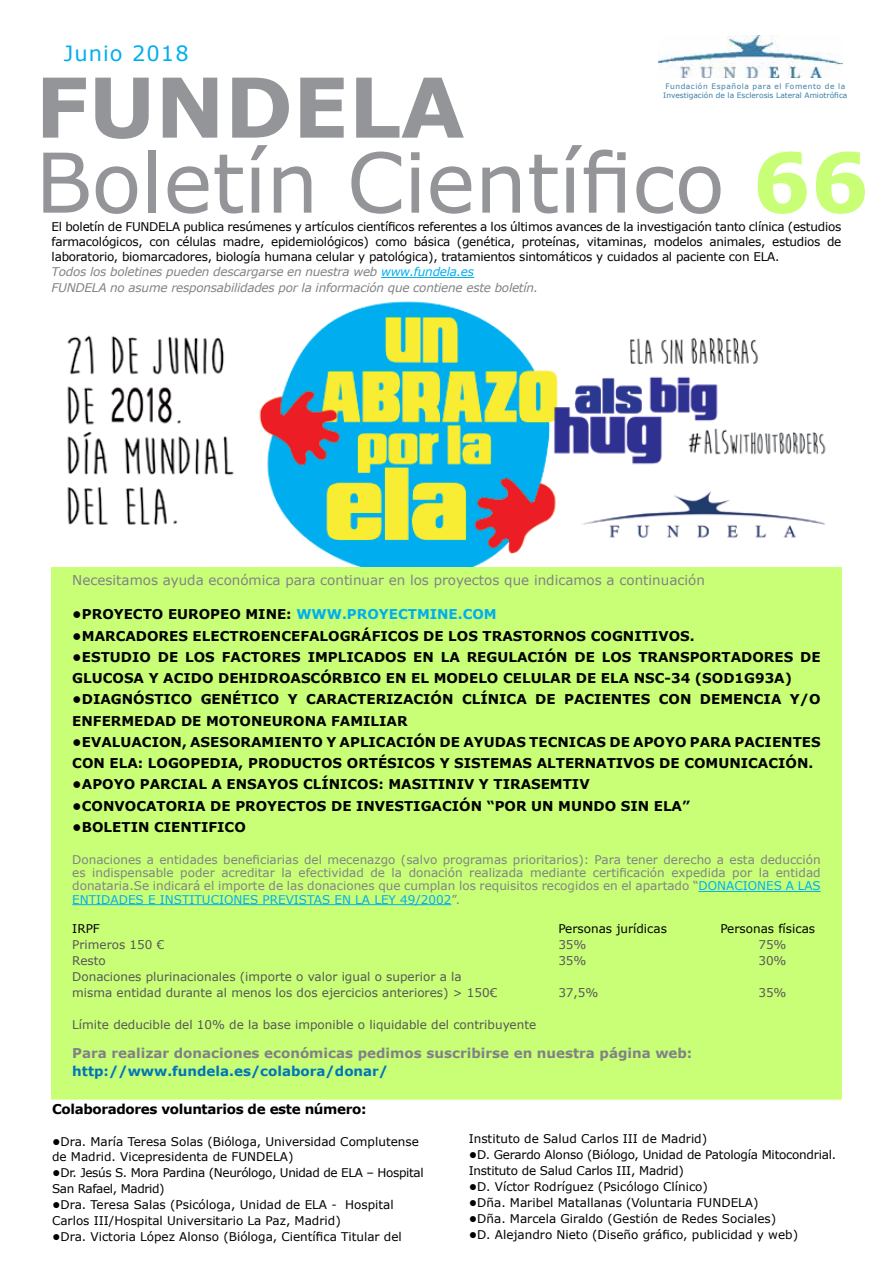
<style>
.page{position:relative;width:893px;height:1263px;background:#fff}
.page>*{position:absolute;margin:0;border:0;box-sizing:border-box;transform-origin:0 0}
.t1{font:82.5px/75px "Verdana";letter-spacing:-.005em;color:#939598}
.t2{font:21px "Verdana";letter-spacing:.05em;color:#00aeef}
.t3{font:700 13.5px/21.3px "Verdana";color:#000}
.t4{font:13.5px "Verdana";color:#808285}
.t5{font:700 13.5px "Verdana";color:#808285}
.t6{font:700 13.5px "Verdana";color:#0075b8}
.t7{font:700 13.5px "Verdana";letter-spacing:-.025em;color:#000}
.t8{font:12px/15.3px "Verdana";letter-spacing:-.02em;color:#000}
.t9{font:12px/15.9px "Verdana";color:#000}
.t10{font:12px/13.4px "Verdana";color:#808285;text-align:justify}
.t11{font:12px/15.9px "Verdana";color:#565659}
.t12{font:10.5px "Verdana";color:#000}
.t13{font:7.5px/9px "Verdana";color:#3c7ea6}
.s1{font-weight:700}
.s2{font-weight:700;color:#c9ff77}
.s3{font-style:italic;color:#808285}
.s4{font-style:italic;color:#00aeef}
.s5{color:#00aeef}
.s6{font-weight:700;font-size:11.25px}
</style>
<div class="page">
<img style="left:659px;top:35px;width:184px;height:43px">
<div style="left:51px;top:567px;width:791px;height:533px;background:#c9ff77"></div>
<hr style="left:698px;top:891px;width:123px;height:1px;background:#00aeef">
<hr style="left:72px;top:904px;width:379px;height:1px;background:#00aeef">
<hr style="left:381px;top:277px;width:93px;height:1px;background:#00aeef">
<img style="left:67px;top:301px;width:759px;height:266px">
<h2 class="t2" style="left:64px;top:39px;width:126px">Junio 2018</h2>
<h1 class="t1" style="left:35px;top:69px;width:835px"><span class="s1">FUNDELA<br></span>Boletín Científico <span class="s2">66</span></h1>
<p class="t13" style="left:663px;top:82px;width:186px">Fundación Española para el Fomento de la<br>Investigación de la Esclerosis Lateral Amiotrófica</p>
<p class="t8" style="left:52px;top:219px;width:791px">El boletín de FUNDELA publica resúmenes y artículos científicos referentes a los últimos avances de la investigación tanto clínica (estudios farmacológicos, con células madre, epidemiológicos) como básica (genética, proteínas, vitaminas, modelos animales, estudios de laboratorio, biomarcadores, biología humana celular y patológica), tratamientos sintomáticos y cuidados al paciente con ELA.<br><span class="s3">Todos los boletines pueden descargarse en nuestra web</span> <span class="s4">www.fundela.es<br></span><span class="s3">FUNDELA no asume responsabilidades por la información que contiene este boletín.</span></p>
<p class="t4" style="left:72px;top:570px;width:634px">Necesitamos ayuda económica para continuar en los proyectos que indicamos a continuación</p>
<p class="t3" style="left:72px;top:603px;width:426px">•PROYECTO EUROPEO MINE: <span class="s5">WWW.PROYECTMINE.COM</span></p>
<p class="t3" style="left:72px;top:625px;width:624px">•MARCADORES ELECTROENCEFALOGRÁFICOS DE LOS TRASTORNOS COGNITIVOS.</p>
<p class="t3" style="left:72px;top:646px;width:750px">•ESTUDIO DE LOS FACTORES IMPLICADOS EN LA REGULACIÓN DE LOS TRANSPORTADORES DE<br>GLUCOSA Y ACIDO DEHIDROASCÓRBICO EN EL MODELO CELULAR DE ELA NSC-34 (SOD1G93A)</p>
<p class="t3" style="left:72px;top:688px;width:750px">•DIAGNÓSTICO GENÉTICO Y CARACTERIZACIÓN CLÍNICA DE PACIENTES CON DEMENCIA Y/O<br>ENFERMEDAD DE MOTONEURONA FAMILIAR</p>
<p class="t3" style="left:72px;top:731px;width:750px">•EVALUACION, ASESORAMIENTO Y APLICACIÓN DE AYUDAS TECNICAS DE APOYO PARA PACIENTES<br>CON ELA: LOGOPEDIA, PRODUCTOS ORTÉSICOS Y SISTEMAS ALTERNATIVOS DE COMUNICACIÓN.</p>
<p class="t3" style="left:72px;top:773px;width:519px">•APOYO PARCIAL A ENSAYOS CLÍNICOS: MASITINIV Y TIRASEMTIV</p>
<p class="t3" style="left:72px;top:795px;width:619px">•CONVOCATORIA DE PROYECTOS DE INVESTIGACIÓN “POR UN MUNDO SIN ELA”</p>
<p class="t3" style="left:72px;top:816px;width:175px">•BOLETIN CIENTIFICO</p>
<p class="t10" style="left:72px;top:853px;width:750px">Donaciones a entidades beneficiarias del mecenazgo (salvo programas prioritarios): Para tener derecho a esta deducción es indispensable poder acreditar la efectividad de la donación realizada mediante certificación expedida por la entidad donataria.Se indicará el importe de las donaciones que cumplan los requisitos recogidos en el apartado “<span class="s5">DONACIONES A LAS ENTIDADES E INSTITUCIONES PREVISTAS EN LA LEY 49/2002</span>”.</p>
<p class="t8" style="left:72px;top:921px;width:29px">IRPF</p>
<p class="t9" style="left:558px;top:920px;width:110px">Personas jurídicas</p>
<p class="t9" style="left:720px;top:920px;width:96px">Personas físicas</p>
<p class="t11" style="left:72px;top:936px;width:94px">Primeros 150 €</p>
<p class="t11" style="left:558px;top:936px;width:30px">35%</p>
<p class="t11" style="left:758px;top:936px;width:30px">75%</p>
<p class="t11" style="left:72px;top:952px;width:35px">Resto</p>
<p class="t11" style="left:558px;top:952px;width:30px">35%</p>
<p class="t11" style="left:758px;top:952px;width:30px">30%</p>
<p class="t11" style="left:72px;top:968px;width:427px">Donaciones plurinacionales (importe o valor igual o superior a la misma entidad durante al menos los dos ejercicios anteriores) &gt; 150€</p>
<p class="t11" style="left:558px;top:984px;width:42px">37,5%</p>
<p class="t11" style="left:758px;top:984px;width:30px">35%</p>
<p class="t11" style="left:72px;top:1016px;width:465px">Límite deducible del 10% de la base imponible o liquidable del contribuyente</p>
<p class="t5" style="left:72px;top:1043px;width:622px">Para realizar donaciones económicas pedimos suscribirse en nuestra página web:</p>
<p class="t6" style="left:72px;top:1062px;width:317px">http://www.fundela.es/colabora/donar/</p>
<p class="t7" style="left:52px;top:1099px;width:316px">Colaboradores voluntarios de este número:</p>
<p class="t9" style="left:52px;top:1133px;width:368px"><span class="s1">•</span>Dra. María Teresa Solas (Bióloga, Universidad Complutense de Madrid. Vicepresidenta de FUNDELA)</p>
<p class="t8" style="left:52px;top:1165px;width:373px;line-height:15.9px"><span class="s1">•</span>Dr. Jesús S. Mora Pardina (Neurólogo, Unidad de ELA – Hospital<br>San Rafael, Madrid)</p>
<p class="t9" style="left:52px;top:1197px;width:343px"><span class="s1">•</span>Dra. Teresa Salas (Psicóloga, Unidad de ELA - Hospital<br>Carlos III/Hospital Universitario La Paz, Madrid)</p>
<p class="t9" style="left:52px;top:1229px;width:351px"><span class="s1">•</span>Dra. Victoria López Alonso (Bióloga, Científica Titular del</p>
<p class="t9" style="left:469px;top:1130px;width:240px">Instituto de Salud Carlos III de Madrid)</p>
<p class="t8" style="left:469px;top:1146px;width:369px;line-height:15.9px"><span class="s1">•</span>D. Gerardo Alonso (Biólogo, Unidad de Patología Mitocondrial.<br>Instituto de Salud Carlos III, Madrid)</p>
<p class="t9" style="left:469px;top:1178px;width:241px"><span class="s1">•</span>D. Víctor Rodríguez (Psicólogo Clínico)</p>
<p class="t9" style="left:469px;top:1194px;width:291px"><span class="s1">•</span>Dña. Maribel Matallanas (Voluntaria FUNDELA)</p>
<p class="t9" style="left:469px;top:1210px;width:309px"><span class="s1">•</span>Dña. Marcela Giraldo (Gestión de Redes Sociales)</p>
<p class="t9" style="left:469px;top:1226px;width:331px"><span class="s1">•</span>D. Alejandro Nieto (Diseño gráfico, publicidad y web)</p>
<p class="t12" style="left:560px;top:1222px;width:185px">Junio de 2018 Boletín Científico 66</p>
<p class="t12" style="left:759px;top:1222px;width:72px">FUNDELA <span class="s6">1</span></p>
</div>
